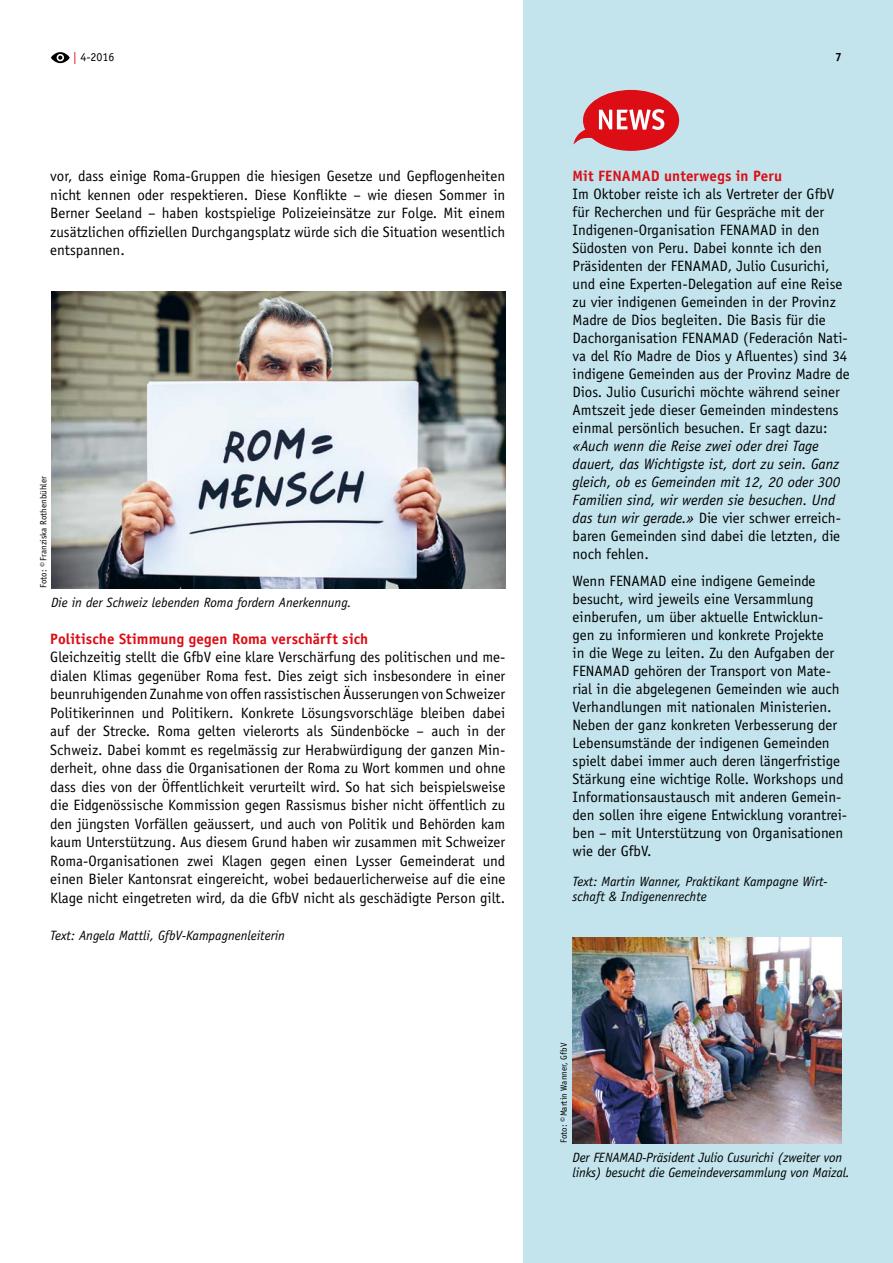
<style>
.page{position:relative;width:893px;height:1263px;background:#fff}
.page>*{position:absolute;margin:0;border:0;box-sizing:border-box;transform-origin:0 0}
.t1{font:15px/18px "Officina Sans Std";color:#000;text-align:justify}
.t2{font:italic 15px/18px "Officina Sans Std";color:#000}
.t3{font:700 15px "Officina Sans Std";letter-spacing:.005em;color:#dc0d15}
.t4{font:italic 13.5px/15px "Officina Sans Std";color:#000}
.t5{font:12px "Officina Sans Std";color:#000}
.t6{font:700 12px "Officina Sans Std";color:#000}
.t7{font:9px "Officina Sans Std";color:#000}
.s1{color:#dc0d15}
.s2{font-style:normal}
</style>
<div class="page">
<div style="left:523px;top:0;width:370px;height:1263px;background:#c3e4ed"></div>
<svg style="left:573px;top:90px;width:106px;height:61px"></svg>
<img style="left:573px;top:938px;width:269px;height:205px">
<img style="left:51px;top:292px;width:454px;height:296px">
<svg style="left:51px;top:52px;width:19px;height:11px"></svg>
<p class="t5" style="left:73px;top:50px;width:43px"><span class="s1">|</span> 4-2016</p>
<p class="t6" style="left:835px;top:49px;width:8px">7</p>
<p class="t1" style="left:50px;top:167px;width:456px;line-height:18.5px">vor, dass einige Roma-Gruppen die hiesigen Gesetze und Gepflogenheiten nicht kennen oder respektieren. Diese Konflikte – wie diesen Sommer in Berner Seeland – haben kostspielige Polizeieinsätze zur Folge. Mit einem zusätzlichen offiziellen Durchgangsplatz würde sich die Situation wesentlich entspannen.</p>
<p class="t7" style="left:38px;top:588px;width:113px;rotate:-90deg">Foto: ©Franziska Rothenbühler</p>
<p class="t4" style="left:51px;top:595px;width:302px">Die in der Schweiz lebenden Roma fordern Anerkennung.</p>
<p class="t3" style="left:50px;top:629px;width:319px">Politische Stimmung gegen Roma verschärft sich</p>
<p class="t1" style="left:50px;top:648px;width:457px;line-height:18.5px">Gleichzeitig stellt die GfbV eine klare Verschärfung des politischen und me&shy;dialen Klimas gegenüber Roma fest. Dies zeigt sich insbesondere in einer beunruhigenden Zunahme von offen rassistischen Äusserungen von Schweizer Politikerinnen und Politikern. Konkrete Lösungsvorschläge bleiben dabei auf der Strecke. Roma gelten vielerorts als Sündenböcke – auch in der Schweiz. Dabei kommt es regelmässig zur Herabwürdigung der ganzen Min&shy;derheit, ohne dass die Organisationen der Roma zu Wort kommen und ohne dass dies von der Öffentlichkeit verurteilt wird. So hat sich beispielsweise die Eidgenössische Kommission gegen Rassismus bisher nicht öffentlich zu den jüngsten Vorfällen geäussert, und auch von Politik und Behörden kam kaum Unterstützung. Aus diesem Grund haben wir zusammen mit Schweizer Roma-Organisationen zwei Klagen gegen einen Lysser Gemeinderat und einen Bieler Kantonsrat eingereicht, wobei bedauerlicherweise auf die eine Klage nicht eingetreten wird, da die GfbV nicht als geschädigte Person gilt.</p>
<p class="t4" style="left:50px;top:927px;width:236px">Text: Angela Mattli, GfbV-Kampagnenleiterin</p>
<p class="t3" style="left:573px;top:166px;width:211px">Mit FENAMAD unterwegs in Peru</p>
<p class="t1" style="left:573px;top:185px;width:278px;text-align:left">Im Oktober reiste ich als Vertreter der GfbV für Recherchen und für Gespräche mit der Indigenen-Organisation FENAMAD in den Südosten von Peru. Dabei konnte ich den Präsidenten der FENAMAD, Julio Cusurichi, und eine Experten-Delegation auf eine Reise zu vier indigenen Gemeinden in der Provinz Madre de Dios begleiten. Die Basis für die Dachorganisation FENAMAD (Federación Nati&shy;va del Río Madre de Dios y Afluentes) sind 34 indigene Gemeinden aus der Provinz Madre de Dios. Julio Cusurichi möchte während seiner Amtszeit jede dieser Gemeinden mindestens einmal persönlich besuchen. Er sagt dazu:</p>
<p class="t2" style="left:573px;top:437px;width:270px">«Auch wenn die Reise zwei oder drei Tage dauert, das Wichtigste ist, dort zu sein. Ganz gleich, ob es Gemeinden mit 12, 20 oder 300<br>Familien sind, wir werden sie besuchen. Und das tun wir gerade.» <span class="s2">Die vier schwer erreich&shy;baren Gemeinden sind dabei die letzten, die noch fehlen.</span></p>
<p class="t1" style="left:573px;top:571px;width:276px;text-align:left">Wenn FENAMAD eine indigene Gemeinde besucht, wird jeweils eine Versammlung einberufen, um über aktuelle Entwicklun&shy;gen zu informieren und konkrete Projekte<br>in die Wege zu leiten. Zu den Aufgaben der FENAMAD gehören der Transport von Mate&shy;rial in die abgelegenen Gemeinden wie auch Verhandlungen mit nationalen Ministerien.<br>Neben der ganz konkreten Verbesserung der Lebensumstände der indigenen Gemeinden spielt dabei immer auch deren längerfristige Stärkung eine wichtige Rolle. Workshops und Informationsaustausch mit anderen Gemein&shy;den sollen ihre eigene Entwicklung vorantrei&shy;ben – mit Unterstützung von Organisationen wie der GfbV.</p>
<p class="t4" style="left:573px;top:873px;width:256px">Text: Martin Wanner, Praktikant Kampagne Wirt&shy;schaft &amp; Indigenenrechte</p>
<p class="t7" style="left:558px;top:1143px;width:102px;rotate:-90deg">Foto: ©Martin Wanner, GfbV</p>
<p class="t4" style="left:573px;top:1150px;width:279px">Der FENAMAD-Präsident Julio Cusurichi (zweiter von links) besucht die Gemeindeversammlung von Maizal.</p>
</div>
